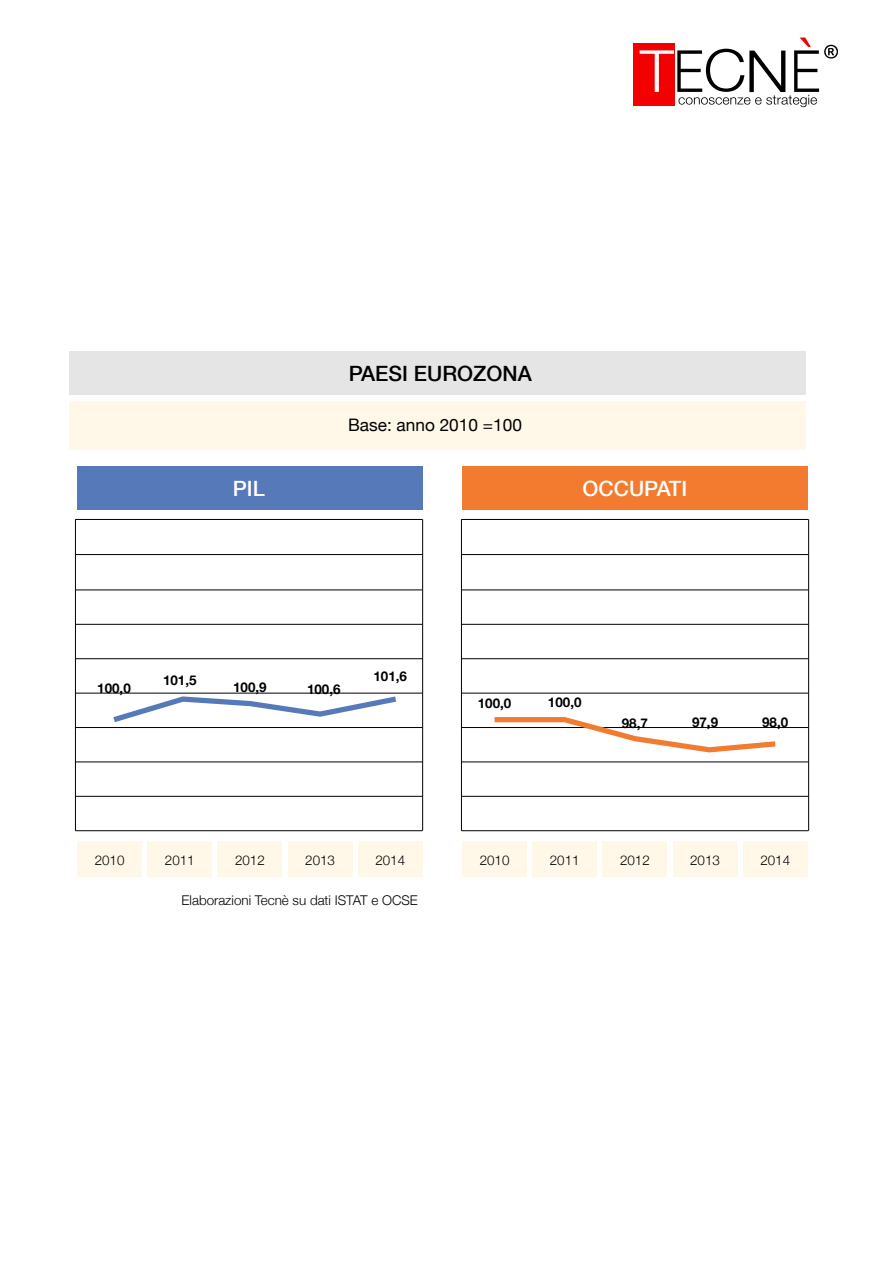
<style>
.page{position:relative;width:893px;height:1263px;background:#fff}
.page>*{position:absolute;margin:0;border:0;box-sizing:border-box;transform-origin:0 0}
.t1{font:500 21px "Helvetica Neue";color:#000}
.t2{font:500 21px "Helvetica Neue";color:#fff}
.t3{font:17.25px "Helvetica Neue";color:#000}
.t4{font:300 13.35px "Helvetica Neue";color:#000}
.t5{font:700 13.35px "Helvetica Neue";color:#000}
</style>
<div class="page">
<div style="left:634px;top:43px;width:41px;height:63px;background:#f30000"></div>
<svg style="left:640px;top:38px;width:198px;height:69px"></svg>
<div style="left:69px;top:351px;width:737px;height:44px;background:#e5e5e5"></div>
<hr style="left:75px;top:830px;width:347px;height:1px;background:#000">
<div style="left:69px;top:401px;width:737px;height:49px;background:#fff8e9"></div>
<div style="left:77px;top:841px;width:65px;height:36px;background:#fff8e9"></div>
<hr style="left:75px;top:519px;width:1px;height:312px;background:#000">
<hr style="left:422px;top:519px;width:1px;height:312px;background:#000">
<hr style="left:75px;top:796px;width:347px;height:1px;background:#000">
<hr style="left:75px;top:762px;width:347px;height:1px;background:#000">
<hr style="left:75px;top:693px;width:347px;height:1px;background:#000">
<hr style="left:75px;top:727px;width:347px;height:1px;background:#000">
<hr style="left:75px;top:658px;width:347px;height:1px;background:#000">
<hr style="left:75px;top:624px;width:347px;height:1px;background:#000">
<hr style="left:75px;top:590px;width:347px;height:1px;background:#000">
<hr style="left:75px;top:554px;width:347px;height:1px;background:#000">
<hr style="left:75px;top:519px;width:347px;height:1px;background:#000">
<div style="left:147px;top:841px;width:65px;height:36px;background:#fff8e9"></div>
<div style="left:218px;top:841px;width:64px;height:36px;background:#fff8e9"></div>
<div style="left:288px;top:841px;width:65px;height:36px;background:#fff8e9"></div>
<div style="left:358px;top:841px;width:65px;height:36px;background:#fff8e9"></div>
<div style="left:462px;top:841px;width:65px;height:36px;background:#fff8e9"></div>
<div style="left:532px;top:841px;width:65px;height:36px;background:#fff8e9"></div>
<div style="left:602px;top:841px;width:65px;height:36px;background:#fff8e9"></div>
<div style="left:673px;top:841px;width:64px;height:36px;background:#fff8e9"></div>
<div style="left:743px;top:841px;width:65px;height:36px;background:#fff8e9"></div>
<hr style="left:461px;top:830px;width:347px;height:1px;background:#000">
<hr style="left:461px;top:519px;width:1px;height:312px;background:#000">
<hr style="left:808px;top:519px;width:1px;height:312px;background:#000">
<hr style="left:461px;top:796px;width:347px;height:1px;background:#000">
<hr style="left:461px;top:762px;width:347px;height:1px;background:#000">
<hr style="left:461px;top:693px;width:347px;height:1px;background:#000">
<hr style="left:461px;top:727px;width:347px;height:1px;background:#000">
<hr style="left:461px;top:658px;width:347px;height:1px;background:#000">
<hr style="left:461px;top:624px;width:347px;height:1px;background:#000">
<hr style="left:461px;top:590px;width:347px;height:1px;background:#000">
<hr style="left:461px;top:554px;width:347px;height:1px;background:#000">
<hr style="left:461px;top:519px;width:347px;height:1px;background:#000">
<div style="left:77px;top:466px;width:345px;height:43px;background:#5579b9"></div>
<div style="left:462px;top:466px;width:345px;height:43px;background:#f27b30"></div>
<svg style="left:108px;top:693px;width:294px;height:29px"></svg>
<svg style="left:494px;top:717px;width:282px;height:36px"></svg>
<h1 class="t1" style="left:349px;top:356px;width:184px">PAESI EUROZONA</h1>
<p class="t3" style="left:348px;top:410px;width:175px">Base: anno 2010 =100</p>
<h1 class="t2" style="left:233px;top:471px;width:33px">PIL</h1>
<h1 class="t2" style="left:583px;top:471px;width:106px">OCCUPATI</h1>
<p class="t5" style="left:97px;top:676px;width:35px">100,0</p>
<p class="t5" style="left:163px;top:668px;width:35px">101,5</p>
<p class="t5" style="left:233px;top:675px;width:35px">100,9</p>
<p class="t5" style="left:307px;top:677px;width:35px">100,6</p>
<p class="t5" style="left:373px;top:664px;width:35px">101,6</p>
<p class="t5" style="left:478px;top:691px;width:35px">100,0</p>
<p class="t5" style="left:548px;top:690px;width:35px">100,0</p>
<p class="t5" style="left:622px;top:711px;width:28px">98,7</p>
<p class="t5" style="left:692px;top:710px;width:28px">97,9</p>
<p class="t5" style="left:762px;top:710px;width:28px">98,0</p>
<p class="t4" style="left:95px;top:850px;width:31px">2010</p>
<p class="t4" style="left:165px;top:850px;width:31px">2011</p>
<p class="t4" style="left:235px;top:850px;width:31px">2012</p>
<p class="t4" style="left:305px;top:850px;width:31px">2013</p>
<p class="t4" style="left:375px;top:850px;width:31px">2014</p>
<p class="t4" style="left:182px;top:889px;width:238px">Elaborazioni Tecnè su dati ISTAT e OCSE</p>
<p class="t4" style="left:480px;top:850px;width:31px">2010</p>
<p class="t4" style="left:550px;top:850px;width:31px">2011</p>
<p class="t4" style="left:620px;top:850px;width:31px">2012</p>
<p class="t4" style="left:690px;top:850px;width:31px">2013</p>
<p class="t4" style="left:760px;top:850px;width:31px">2014</p>
</div>
